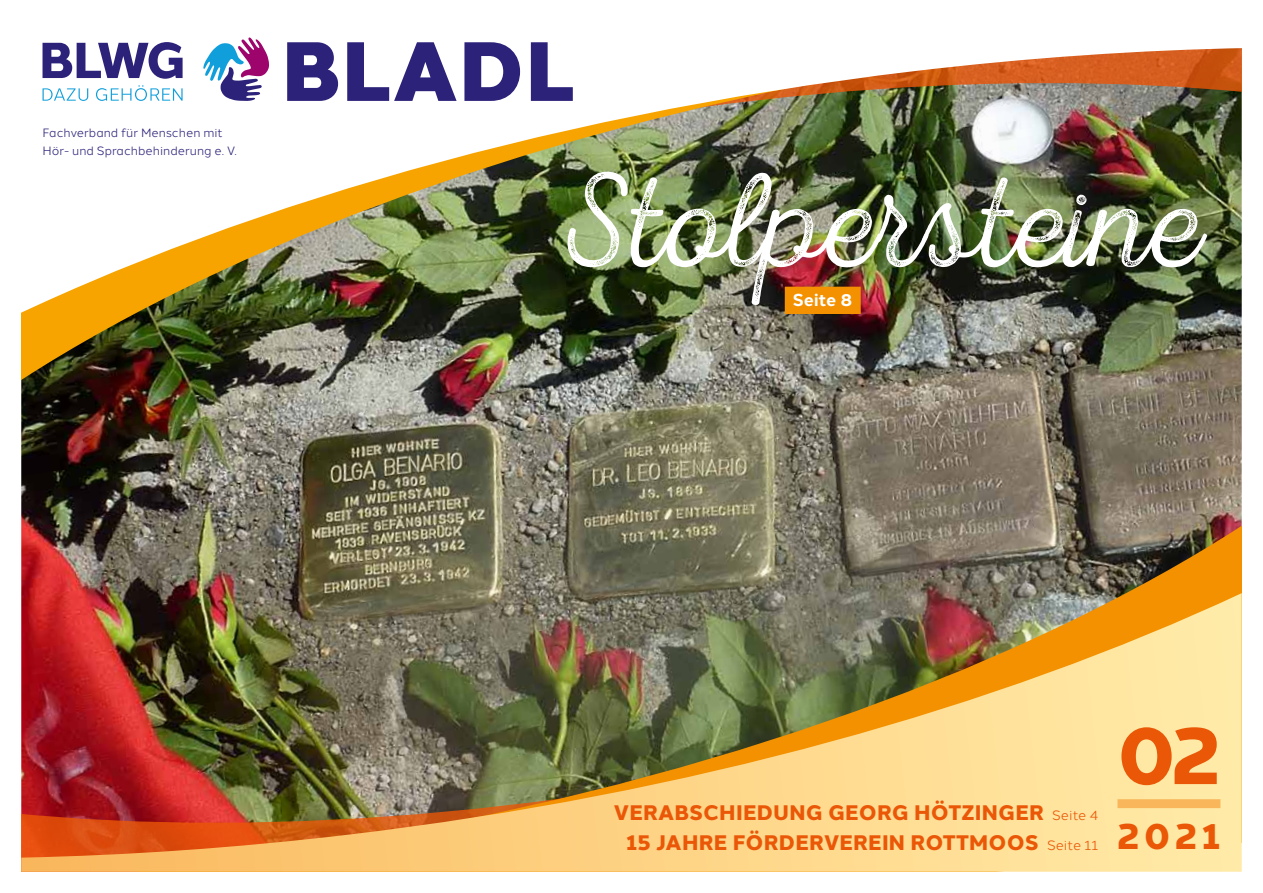
<style>
.page{position:relative;width:1263px;height:893px;background:#fff}
.page>*{position:absolute;margin:0;border:0;box-sizing:border-box;transform-origin:0 0}
.t1{font:134.85px "Nexa Rust Script T 03";color:#fff}
.t2{font:800 79.5px "Halcom";color:#ea5707}
.t3{font:800 35.7px "Halcom";color:#ea5707}
.t4{font:800 21px/30px "Halcom";letter-spacing:.01em;color:#ea5707;text-align:right}
.t5{font:700 17.25px "Halcom";color:#fff}
.t6{font:12px/18px "Halcom";color:#2c227a}
.s1{font-weight:400;font-size:13.5px}
</style>
<div class="page">
<img style="left:21px;top:393px;width:1221px;height:120px">
<img style="left:21px;top:355px;width:1221px;height:38px">
<img style="left:21px;top:42px;width:1221px;height:313px">
<img style="left:21px;top:513px;width:1221px;height:80px">
<img style="left:21px;top:593px;width:1221px;height:279px">
<svg style="left:43px;top:88px;width:45px;height:13px"></svg>
<svg style="left:96px;top:85px;width:87px;height:16px"></svg>
<svg style="left:43px;top:42px;width:140px;height:37px"></svg>
<svg style="left:203px;top:37px;width:67px;height:64px"></svg>
<svg style="left:287px;top:42px;width:286px;height:59px"></svg>
<div style="left:1117px;top:799px;width:103px;height:9px;background:#f9b65b"></div>
<div style="left:785px;top:287px;width:76px;height:27px;background:#f39100"></div>
<p class="t6" style="left:43px;top:122px;width:196px">Fachverband für Menschen mit<br>Hör- und Sprachbehinderung e. V.</p>
<h1 class="t1" style="left:566px;top:149px;width:638px">Stolpersteine</h1>
<p class="t5" style="left:793px;top:286px;width:61px">Seite 8</p>
<p class="t4" style="left:614px;top:797px;width:486px">VERABSCHIEDUNG GEORG HÖTZINGER <span class="s1">Seite 4<br></span>15 JAHRE FÖRDERVEREIN ROTTMOOS <span class="s1">Seite 11</span></p>
<h2 class="t2" style="left:1117px;top:692px;width:104px">02</h2>
<h3 class="t3" style="left:1117px;top:808px;width:104px">2021</h3>
</div>
